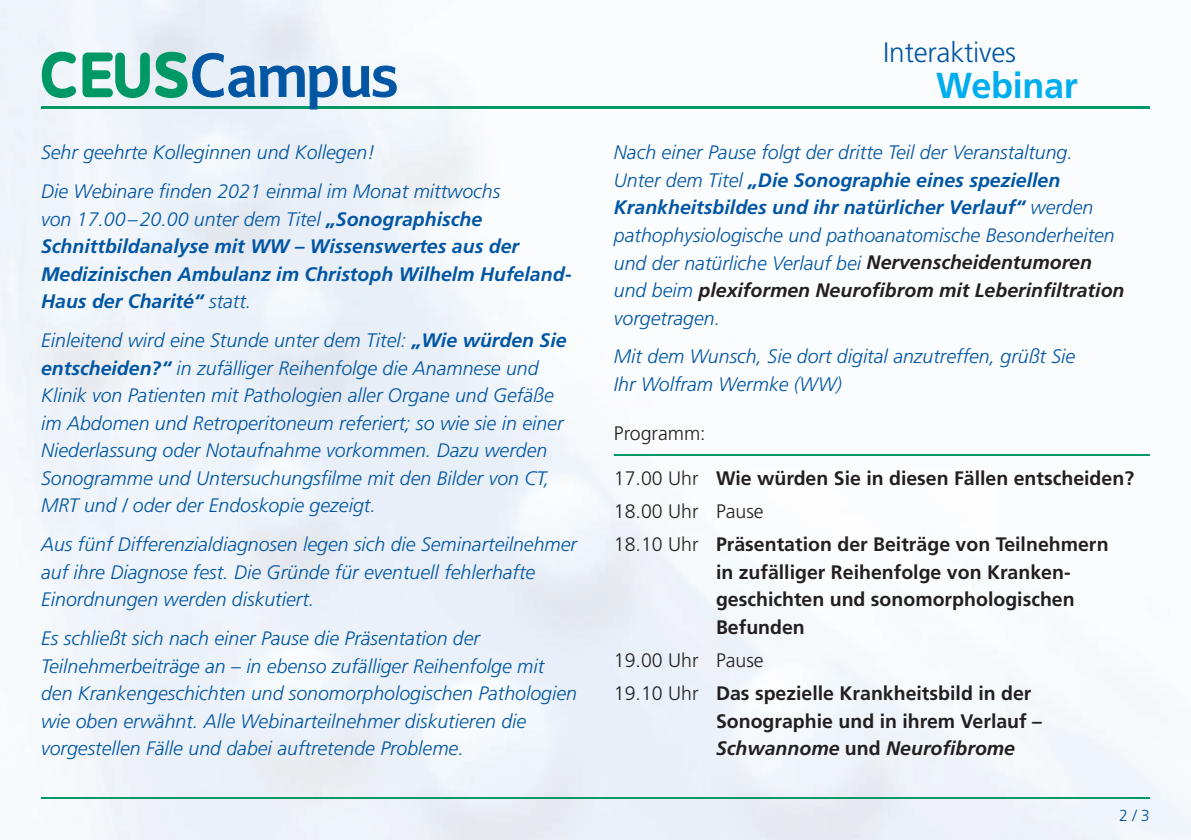
<style>
.page{position:relative;width:1191px;height:840px;background:#fff}
.page>*{position:absolute;margin:0;border:0;box-sizing:border-box;transform-origin:0 0}
.t1{font:700 36px "Frutiger LT Std";letter-spacing:-.01em;color:#00aeef}
.t2{font:300 28px "Frutiger LT Std";letter-spacing:-.01em;color:#0156a3}
.t3{font:italic 300 19.6px/27.6px "Frutiger LT Std";color:#0156a3}
.t4{font:700 19.6px/33.2px "Frutiger LT Std";color:#231f20}
.t5{font:italic 700 19.6px/27.6px "Frutiger LT Std";color:#0156a3}
.t6{font:300 19.6px "Frutiger LT Std";color:#231f20}
.t7{font:300 16px "Frutiger LT Std";color:#0156a3}
.s1{font-weight:300}
.s2{font-weight:700}
.s3{font-weight:700;color:#231f20}
.s4{font-style:italic}
</style>
<div class="page">
<img style="left:0;top:0;width:1191px;height:839px">
<hr style="left:41px;top:106px;width:1108px;height:3px;background:#009864">
<hr style="left:41px;top:797px;width:1108px;height:1px;background:#009864">
<svg style="left:41px;top:51px;width:356px;height:58px"></svg>
<hr style="left:614px;top:454px;width:535px;height:1px;background:#009864">
<p class="t3" style="left:41px;top:135px;width:461px;line-height:38.8px">Sehr geehrte Kolleginnen und Kollegen!<br>Die Webinare finden 2021 einmal im Monat mittwochs</p>
<p class="t5" style="left:41px;top:206px;width:532px"><span class="s1">von 17.00–20.00 unter dem Titel</span> „Sonographische Schnittbildanalyse mit WW – Wissenswertes aus der Medizinischen Ambulanz im Christoph Wilhelm Hufeland-Haus der Charité“ <span class="s1">statt.</span></p>
<p class="t3" style="left:41px;top:328px;width:527px">Einleitend wird eine Stunde unter dem Titel: <span class="s2">„Wie würden Sie entscheiden?“</span> in zufälliger Reihenfolge die Anamnese und Klinik von Patienten mit Pathologien aller Organe und Gefäße im Abdomen und Retroperitoneum referiert; so wie sie in einer Niederlassung oder Notaufnahme vorkommen. Dazu werden Sonogramme und Untersuchungsfilme mit den Bilder von CT, MRT und / oder der Endoskopie gezeigt.</p>
<p class="t3" style="left:41px;top:532px;width:537px">Aus fünf Differenzialdiagnosen legen sich die Seminarteilnehmer auf ihre Diagnose fest. Die Gründe für eventuell fehlerhafte<br>Einordnungen werden diskutiert.</p>
<p class="t3" style="left:41px;top:625px;width:537px">Es schließt sich nach einer Pause die Präsentation der Teilnehmerbeiträge an – in ebenso zufälliger Reihenfolge mit den Krankengeschichten und sonomorphologischen Pathologien wie oben erwähnt. Alle Webinarteilnehmer diskutieren die vorgestellen Fälle und dabei auftretende Probleme.</p>
<h2 class="t2" style="left:883px;top:41px;width:134px">Interaktives</h2>
<h1 class="t1" style="left:936px;top:71px;width:143px">Webinar</h1>
<p class="t3" style="left:614px;top:140px;width:512px">Nach einer Pause folgt der dritte Teil der Veranstaltung.<br>Unter dem Titel <span class="s2">„Die Sonographie eines speziellen Krankheitsbildes und ihr natürlicher Verlauf“</span> werden pathophysiologische und pathoanatomische Besonderheiten und der natürliche Verlauf bei <span class="s3">Nervenscheidentumoren </span>und beim <span class="s3">plexiformen Neurofibrom mit Leberinfiltration </span>vorgetragen.</p>
<p class="t3" style="left:614px;top:344px;width:463px">Mit dem Wunsch, Sie dort digital anzutreffen, grüßt Sie<br>Ihr Wolfram Wermke (WW)</p>
<p class="t6" style="left:614px;top:425px;width:93px">Programm:</p>
<p class="t4" style="left:614px;top:462px;width:521px"><span class="s1">17.00 Uhr</span> Wie würden Sie in diesen Fällen entscheiden?<br><span class="s1">18.00 Uhr Pause<br>18.10 Uhr</span> Präsentation der Beiträge von Teilnehmern</p>
<p class="t4" style="left:716px;top:559px;width:360px;line-height:27.6px">in zufälliger Reihenfolge von Kranken&shy;geschichten und sonomorphologischen<br>Befunden</p>
<p class="t4" style="left:614px;top:644px;width:419px"><span class="s1">19.00 Uhr Pause<br>19.10 Uhr</span> Das spezielle Krankheitsbild in der</p>
<p class="t4" style="left:716px;top:708px;width:327px;line-height:27.6px">Sonographie und in ihrem Verlauf –<br><span class="s4">Schwannome</span> und <span class="s4">Neurofibrome</span></p>
<p class="t7" style="left:1119px;top:808px;width:32px">2 / 3</p>
</div>
